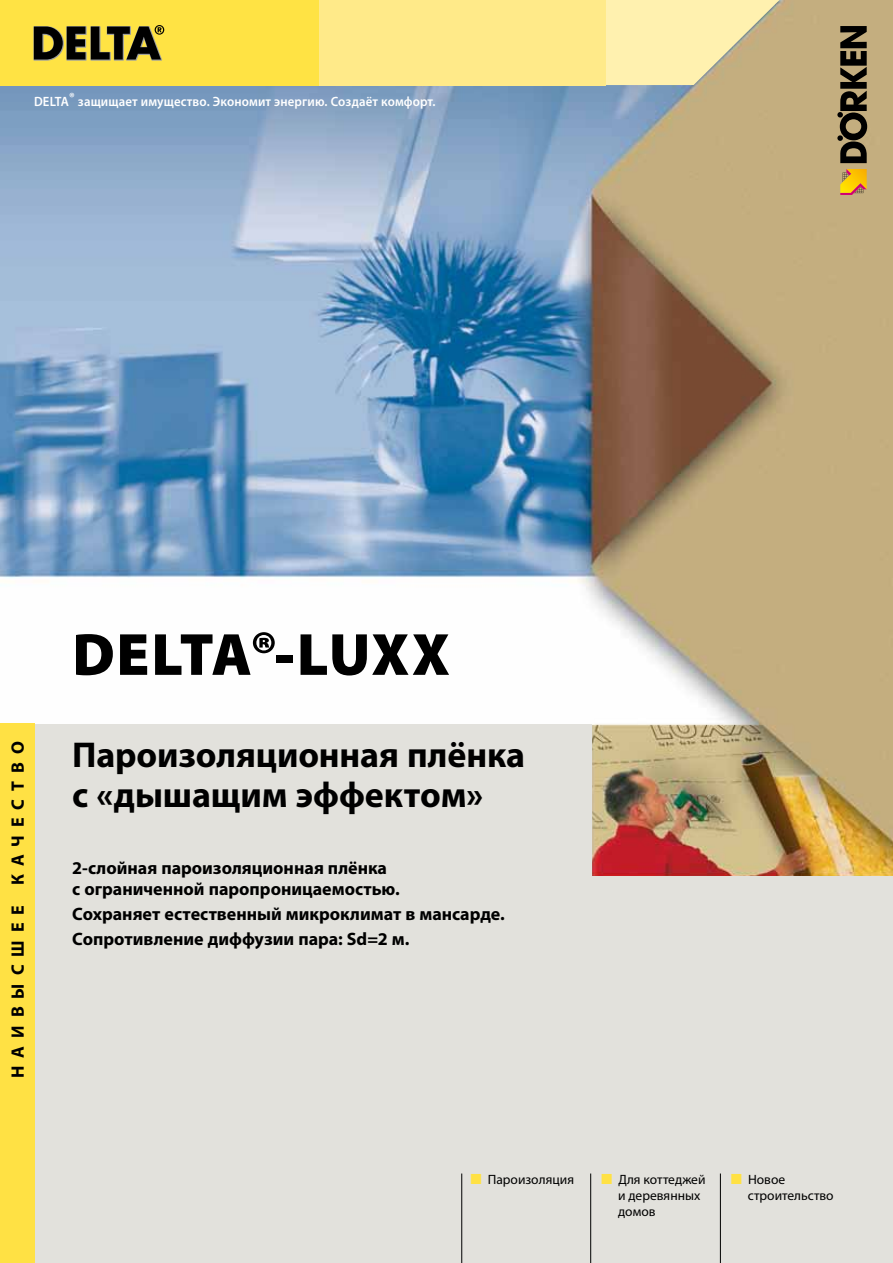
<style>
.page{position:relative;width:893px;height:1263px;background:#fff}
.page>*{position:absolute;margin:0;border:0;box-sizing:border-box;transform-origin:0 0}
.t1{font:900 60px "Myriad Pro";letter-spacing:.015em;color:#000}
.t2{font:700 36px/40.2px "Myriad Pro";letter-spacing:-.005em;color:#000}
.t3{font:700 18px/21px "Myriad Pro";color:#000}
.t4{font:700 18px "Myriad Pro";letter-spacing:.44em;color:#000}
.t5{font:13.5px/16.2px "Myriad Pro";color:#000}
.t6{font:600 13.5px "Myriad Pro";letter-spacing:.01em;color:#fff;scale:.95 1}
</style>
<div class="page">
<img style="left:0;top:0;width:893px;height:876px">
<div style="left:319px;top:0;width:287px;height:85px;background:#ffea89"></div>
<svg style="left:606px;top:0;width:173px;height:85px;background:#efe0a3"></svg>
<div style="left:0;top:0;width:319px;height:85px;background:#ffe344"></div>
<div style="left:0;top:876px;width:893px;height:387px;background:#e2e1dc"></div>
<div style="left:0;top:724px;width:591px;height:168px;background:#e2e1dc"></div>
<hr style="left:461px;top:1173px;width:1px;height:90px;background:#000">
<hr style="left:590px;top:1173px;width:1px;height:90px;background:#000">
<hr style="left:720px;top:1173px;width:1px;height:90px;background:#000">
<div style="left:0;top:724px;width:34px;height:539px;background:#ffe144"></div>
<svg style="left:33px;top:25px;width:131px;height:36px"></svg>
<svg style="left:837px;top:26px;width:30px;height:137px;background:#524935"></svg>
<svg style="left:840px;top:169px;width:27px;height:26px"></svg>
<p class="t6" style="left:34px;top:93px;width:424px">DELTA® защищает имущество. Экономит энергию. Создаёт комфорт.</p>
<p class="t4" style="left:6px;top:1078px;width:338px;rotate:-90deg">НАИВЫСШЕЕ КАЧЕСТВО</p>
<h1 class="t1" style="left:72px;top:620px;width:379px">DELTA®-LUXX</h1>
<h2 class="t2" style="left:72px;top:733px;width:454px">Пароизоляционная плёнка с «дышащим эффектом»</h2>
<p class="t3" style="left:72px;top:857px;width:329px">2-слойная пароизоляционная плёнка<br>с ограниченной паропроницаемостью.</p>
<p class="t3" style="left:72px;top:901px;width:434px;line-height:25.2px">Сохраняет естественный микроклимат в мансарде.<br>Сопротивление диффузии пара: Sd=2 м.</p>
<p class="t5" style="left:488px;top:1171px;width:88px">Пароизоляция</p>
<p class="t5" style="left:618px;top:1171px;width:89px">Для коттеджей и деревянных домов</p>
<p class="t5" style="left:748px;top:1171px;width:87px">Новое строительство</p>
</div>
